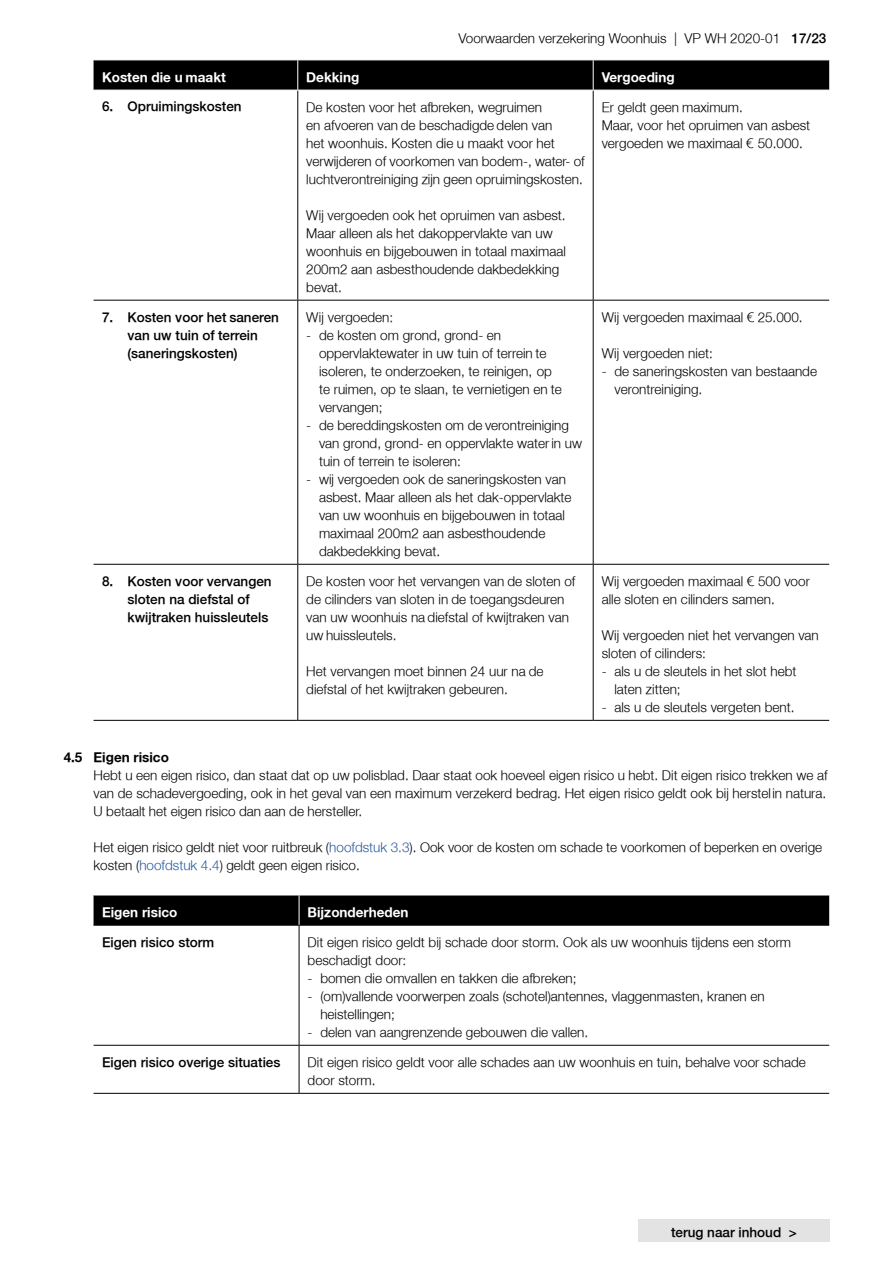
<style>
.page{position:relative;width:893px;height:1263px;background:#fff}
.page>*{position:absolute;margin:0;border:0;box-sizing:border-box;transform-origin:0 0}
.t1{font:300 13.5px/18px "Fortis Helvetica";color:#000}
.t2{font:300 13.5px/18px "Fortis Helvetica";color:#000}
.t3{font:700 13.5px "Fortis Helvetica";color:#fff}
.t4{font:700 13.5px "Fortis Helvetica";color:#000}
.s1{font-style:inherit}
.s2{color:#275b9b}
</style>
<div class="page">
<div style="left:638px;top:1219px;width:192px;height:23px;background:#e3e3e3"></div>
<div style="left:94px;top:61px;width:735px;height:29px;background:#000"></div>
<hr style="left:297px;top:90px;width:1px;height:210px;background:#000">
<hr style="left:593px;top:90px;width:1px;height:210px;background:#000">
<hr style="left:94px;top:300px;width:204px;height:1px;background:#000">
<hr style="left:297px;top:301px;width:1px;height:263px;background:#000">
<hr style="left:298px;top:300px;width:295px;height:1px;background:#000">
<hr style="left:593px;top:301px;width:1px;height:263px;background:#000">
<hr style="left:593px;top:300px;width:236px;height:1px;background:#000">
<hr style="left:94px;top:564px;width:204px;height:1px;background:#000">
<hr style="left:94px;top:720px;width:204px;height:1px;background:#000">
<hr style="left:297px;top:565px;width:1px;height:155px;background:#000">
<hr style="left:298px;top:564px;width:295px;height:1px;background:#000">
<hr style="left:298px;top:720px;width:295px;height:1px;background:#000">
<hr style="left:593px;top:565px;width:1px;height:155px;background:#000">
<hr style="left:593px;top:564px;width:236px;height:1px;background:#000">
<hr style="left:593px;top:720px;width:236px;height:1px;background:#000">
<hr style="left:94px;top:90px;width:204px;height:1px;background:#fff">
<hr style="left:297px;top:60px;width:1px;height:30px;background:#fff">
<hr style="left:593px;top:60px;width:1px;height:30px;background:#fff">
<hr style="left:593px;top:90px;width:236px;height:1px;background:#fff">
<div style="left:94px;top:896px;width:735px;height:29px;background:#000"></div>
<hr style="left:94px;top:925px;width:205px;height:1px;background:#000">
<hr style="left:299px;top:925px;width:1px;height:120px;background:#000">
<hr style="left:299px;top:925px;width:530px;height:1px;background:#000">
<hr style="left:94px;top:1045px;width:205px;height:1px;background:#000">
<hr style="left:94px;top:1093px;width:205px;height:1px;background:#000">
<hr style="left:299px;top:1046px;width:1px;height:47px;background:#000">
<hr style="left:299px;top:1045px;width:530px;height:1px;background:#000">
<hr style="left:299px;top:1093px;width:530px;height:1px;background:#000">
<hr style="left:299px;top:895px;width:1px;height:30px;background:#fff">
<p class="t1" style="left:459px;top:29px;width:369px">Voorwaarden verzekering Woonhuis | VP WH 2020-01 <span class="s1">17/23</span></p>
<p class="t3" style="left:102px;top:68px;width:125px">Kosten die u maakt</p>
<p class="t3" style="left:306px;top:68px;width:54px">Dekking</p>
<p class="t3" style="left:602px;top:68px;width:74px">Vergoeding</p>
<p class="t2" style="left:102px;top:98px;width:141px">6. Opruimingskosten</p>
<p class="t1" style="left:306px;top:98px;width:280px">De kosten voor het afbreken, wegruimen<br>en afvoeren van de beschadigde delen van<br>het woonhuis. Kosten die u maakt voor het verwijderen of voorkomen van bodem-, water- of luchtverontreiniging zijn geen opruimingskosten.</p>
<p class="t1" style="left:306px;top:206px;width:261px">Wij vergoeden ook het opruimen van asbest.<br>Maar alleen als het dakoppervlakte van uw woonhuis en bijgebouwen in totaal maximaal 200m2 aan asbesthoudende dakbedekking bevat.</p>
<p class="t1" style="left:602px;top:98px;width:210px">Er geldt geen maximum.<br>Maar, voor het opruimen van asbest vergoeden we maximaal € 50.000.</p>
<p class="t2" style="left:128px;top:308px;width:153px;text-indent:-26px">7. Kosten voor het saneren van uw tuin of terrein (saneringskosten)</p>
<p class="t1" style="left:306px;top:308px;width:88px">Wij vergoeden:</p>
<p class="t1" style="left:319px;top:326px;width:244px;text-indent:-13px">- de kosten om grond, grond- en oppervlaktewater in uw tuin of terrein te isoleren, te onderzoeken, te reinigen, op te ruimen, op te slaan, te vernietigen en te vervangen;</p>
<p class="t1" style="left:319px;top:416px;width:265px;text-indent:-13px">- de bereddingskosten om de verontreiniging van grond, grond- en oppervlakte water in uw tuin of terrein te isoleren:</p>
<p class="t1" style="left:319px;top:470px;width:254px;text-indent:-13px">- wij vergoeden ook de saneringskosten van asbest. Maar alleen als het dak-oppervlakte van uw woonhuis en bijgebouwen in totaal maximaal 200m2 aan asbesthoudende dakbedekking bevat.</p>
<p class="t2" style="left:128px;top:572px;width:146px;text-indent:-26px">8. Kosten voor vervangen sloten na diefstal of kwijtraken huissleutels</p>
<p class="t1" style="left:306px;top:572px;width:271px">De kosten voor het vervangen van de sloten of de cilinders van sloten in de toegangsdeuren van uw woonhuis na diefstal of kwijtraken van uw huissleutels.</p>
<p class="t1" style="left:306px;top:662px;width:239px">Het vervangen moet binnen 24 uur na de diefstal of het kwijtraken gebeuren.</p>
<p class="t1" style="left:602px;top:308px;width:202px">Wij vergoeden maximaal € 25.000.</p>
<p class="t1" style="left:602px;top:344px;width:113px">Wij vergoeden niet:</p>
<p class="t1" style="left:614px;top:362px;width:204px;text-indent:-13px">- de saneringskosten van bestaande verontreiniging.</p>
<p class="t1" style="left:602px;top:572px;width:210px">Wij vergoeden maximaal € 500 voor alle sloten en cilinders samen.</p>
<p class="t1" style="left:602px;top:626px;width:219px">Wij vergoeden niet het vervangen van sloten of cilinders:</p>
<p class="t1" style="left:614px;top:662px;width:184px;text-indent:-13px">- als u de sleutels in het slot hebt laten zitten;</p>
<p class="t1" style="left:602px;top:698px;width:194px">- als u de sleutels vergeten bent.</p>
<p class="t4" style="left:64px;top:749px;width:107px">4.5 Eigen risico</p>
<p class="t1" style="left:94px;top:767px;width:735px;text-align:justify">Hebt u een eigen risico, dan staat dat op uw polisblad. Daar staat ook hoeveel eigen risico u hebt. Dit eigen risico trekken we af van de schadevergoeding, ook in het geval van een maximum verzekerd bedrag. Het eigen risico geldt ook bij herstel in natura.<br>U betaalt het eigen risico dan aan de hersteller.</p>
<p class="t1" style="left:94px;top:839px;width:730px">Het eigen risico geldt niet voor ruitbreuk (<span class="s2">hoofdstuk 3.3</span>). Ook voor de kosten om schade te voorkomen of beperken en overige kosten (<span class="s2">hoofdstuk 4.4</span>) geldt geen eigen risico.</p>
<p class="t3" style="left:102px;top:903px;width:77px">Eigen risico</p>
<p class="t3" style="left:308px;top:903px;width:103px">Bijzonderheden</p>
<p class="t2" style="left:102px;top:933px;width:114px">Eigen risico storm</p>
<p class="t1" style="left:308px;top:933px;width:485px">Dit eigen risico geldt bij schade door storm. Ook als uw woonhuis tijdens een storm beschadigt door:</p>
<p class="t1" style="left:308px;top:969px;width:270px">- bomen die omvallen en takken die afbreken;</p>
<p class="t1" style="left:320px;top:987px;width:446px;text-indent:-13px">- (om)vallende voorwerpen zoals (schotel)antennes, vlaggenmasten, kranen en heistellingen;</p>
<p class="t1" style="left:308px;top:1023px;width:282px">- delen van aangrenzende gebouwen die vallen.</p>
<p class="t2" style="left:102px;top:1053px;width:180px">Eigen risico overige situaties</p>
<p class="t1" style="left:308px;top:1053px;width:500px">Dit eigen risico geldt voor alle schades aan uw woonhuis en tuin, behalve voor schade door storm.</p>
<p class="t2" style="left:671px;top:1224px;width:127px">terug naar inhoud &gt;</p>
</div>
